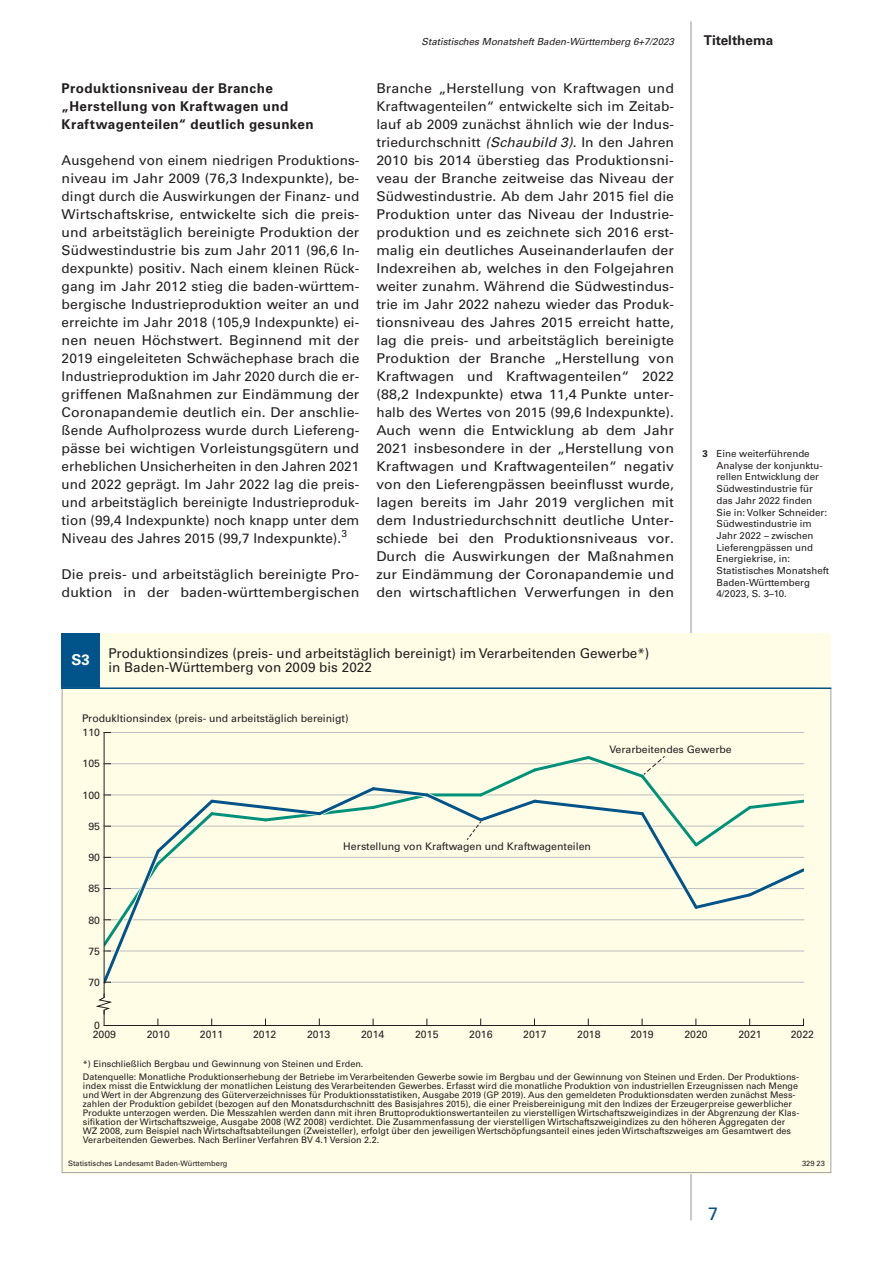
<style>
.page{position:relative;width:893px;height:1263px;background:#fff}
.page>*{position:absolute;margin:0;border:0;box-sizing:border-box;transform-origin:0 0}
.t1{font:18px "Univers";color:#01548a}
.t2{font:700 15px "Univers";color:#fff}
.Fließtext{font:13.5px/18px "Univers";letter-spacing:.005em;color:#231f20;scale:1.05 1}
.Fließtext-2{font:13.5px/18px "Univers";letter-spacing:.005em;color:#231f20;text-align:justify}
.Kapitelzwischenübers{font:700 13.5px/18px "Univers";letter-spacing:.025em;color:#231f20}
.Kapitelzwischenübers-2{font:700 13.5px "Univers";color:#231f20}
.t3{font:10.5px "Univers";color:#231f20}
.t4{font:10.2px "Univers";color:#231f20}
.t5{font:9.75px/11.7px "Univers";color:#231f20}
.t6{font:italic 9.75px "Univers";color:#231f20}
.t7{font:9px/9px "Univers";color:#231f20}
.t8{font:7.5px "Univers";color:#231f20}
.s1{font-style:italic}
.s2{font-weight:700}
</style>
<div class="page">
<hr style="left:691px;top:21px;width:1px;height:1199px;background:#939598">
<div style="left:62px;top:633px;width:769px;height:540px;background:#fffde5"></div>
<div style="left:62px;top:633px;width:38px;height:55px;background:#01548a"></div>
<svg style="left:62px;top:689px;width:769px;height:484px"></svg>
<hr style="left:107px;top:732px;width:697px;height:1px;background:#bcbdc0">
<hr style="left:104px;top:1025px;width:699px;height:1px;background:#231f20">
<hr style="left:104px;top:732px;width:1px;height:265px;background:#231f20">
<hr style="left:62px;top:687px;width:769px;height:2px;background:#01548a">
<svg style="left:94px;top:751px;width:710px;height:274px"></svg>
<p class="Kapitelzwischenübers" style="left:62px;top:79px;width:254px">Produktionsniveau der Branche „Herstellung von Kraftwagen und<br>Kraftwagenteilen“ deutlich gesunken</p>
<p class="Fließtext-2" style="left:62px;top:151px;width:299px">Ausgehend von einem niedrigen Produktions‑ niveau im Jahr 2009 (76,3 Indexpunkte), be‑ dingt durch die Auswirkungen der Finanz- und Wirtschaftskrise, entwickelte sich die preis&shy;und arbeitstäglich bereinigte Produktion der Südwestindustrie bis zum Jahr 2011 (96,6 In‑ dexpunkte) positiv. Nach einem kleinen Rück‑ gang im Jahr 2012 stieg die baden-württem‑ bergische Industrieproduktion weiter an und erreichte im Jahr 2018 (105,9 Indexpunkte) ei‑ nen neuen Höchstwert. Beginnend mit der 2019 eingeleiteten Schwächephase brach die Industrieproduktion im Jahr 2020 durch die er‑ griffenen Maßnahmen zur Eindämmung der Coronapandemie deutlich ein. Der anschlie‑ ßende Aufholprozess wurde durch Liefereng‑ pässe bei wichtigen Vorleistungsgütern und erheblichen Unsicherheiten in den Jahren 2021 und 2022 geprägt. Im Jahr 2022 lag die preis&shy;und arbeitstäglich bereinigte Industrieproduk‑ tion (99,4 Indexpunkte) noch knapp unter dem Niveau des Jahres 2015 (99,7 Indexpunkte).<sup>3</sup></p>
<p class="Fließtext" style="left:62px;top:565px;width:285px">Die preis- und arbeitstäglich bereinigte Pro‑ duktion in der baden-württembergischen</p>
<p class="t6" style="left:422px;top:35px;width:254px">Statistisches Monatsheft Baden-Württemberg 6+7/2023</p>
<p class="Kapitelzwischenübers-2" style="left:704px;top:32px;width:71px">Titelthema</p>
<p class="Fließtext" style="left:376px;top:79px;width:285px;text-align:justify">Branche „Herstellung von Kraftwagen und Kraftwagenteilen“ entwickelte sich im Zeitab‑ lauf ab 2009 zunächst ähnlich wie der Indus‑ triedurchschnitt <span class="s1">(Schaubild 3)</span>. In den Jahren 2010 bis 2014 überstieg das Produktionsni‑ veau der Branche zeitweise das Niveau der Südwestindustrie. Ab dem Jahr 2015 fiel die Produktion unter das Niveau der Industrie‑ produktion und es zeichnete sich 2016 erst‑ malig ein deutliches Auseinanderlaufen der Indexreihen ab, welches in den Folgejahren weiter zunahm. Während die Südwestindus‑ trie im Jahr 2022 nahezu wieder das Produk‑ tionsniveau des Jahres 2015 erreicht hatte, lag die preis- und arbeitstäglich bereinigte Produktion der Branche „Herstellung von Kraftwagen und Kraftwagenteilen“ 2022 (88,2 Indexpunkte) etwa 11,4 Punkte unter‑ halb des Wertes von 2015 (99,6 Indexpunkte).<br>Auch wenn die Entwicklung ab dem Jahr 2021 insbesondere in der „Herstellung von Kraftwagen und Kraftwagenteilen“ negativ von den Lieferengpässen beeinflusst wurde, lagen bereits im Jahr 2019 verglichen mit dem Industriedurchschnitt deutliche Unter‑ schiede bei den Produktionsniveaus vor.<br>Durch die Auswirkungen der Maßnahmen zur Eindämmung der Coronapandemie und den wirtschaftlichen Verwerfungen in den</p>
<p class="t5" style="left:716px;top:448px;width:114px;text-indent:-14px"><span class="s2">3</span> Eine weiterführende<br>Analyse der konjunktu‑ rellen Entwicklung der<br>Südwestindustrie für das Jahr 2022 finden<br>Sie in: Volker Schneider:<br>Südwestindustrie im<br>Jahr 2022 – zwischen<br>Lieferengpässen und<br>Energiekrise, in:<br>Statistisches Monatsheft<br>Baden-Württemberg<br>4/2023, S. 3–10.</p>
<p class="t2" style="left:72px;top:651px;width:20px">S3</p>
<p class="Fließtext-2" style="left:108px;top:646px;width:542px;line-height:14.2px">Produktionsindizes (preis- und arbeitstäglich bereinigt) im Verarbeitenden Gewerbe*) in Baden-Württemberg von 2009 bis 2022</p>
<p class="t3" style="left:82px;top:712px;width:268px">Produkltionsindex (preis- und arbeitstäglich bereinigt)</p>
<p class="t3" style="left:83px;top:726px;width:19px">110</p>
<p class="t3" style="left:83px;top:757px;width:19px">105</p>
<p class="t3" style="left:83px;top:789px;width:19px">100</p>
<p class="t3" style="left:88px;top:820px;width:13px">95</p>
<p class="t3" style="left:88px;top:851px;width:13px">90</p>
<p class="t3" style="left:88px;top:882px;width:13px">85</p>
<p class="t3" style="left:88px;top:914px;width:13px">80</p>
<p class="t3" style="left:88px;top:945px;width:13px">75</p>
<p class="t3" style="left:88px;top:976px;width:13px">70</p>
<p class="t4" style="left:609px;top:743px;width:124px">Verarbeitendes Gewerbe</p>
<p class="t3" style="left:343px;top:840px;width:249px">Herstellung von Kraftwagen und Kraftwagenteilen</p>
<p class="t3" style="left:94px;top:1019px;width:7px">0</p>
<p class="t3" style="left:93px;top:1028px;width:25px">2009</p>
<p class="t3" style="left:147px;top:1028px;width:25px">2010</p>
<p class="t3" style="left:200px;top:1028px;width:25px">2011</p>
<p class="t3" style="left:253px;top:1028px;width:25px">2012</p>
<p class="t3" style="left:307px;top:1028px;width:25px">2013</p>
<p class="t3" style="left:361px;top:1028px;width:25px">2014</p>
<p class="t3" style="left:415px;top:1028px;width:25px">2015</p>
<p class="t3" style="left:469px;top:1028px;width:25px">2016</p>
<p class="t3" style="left:523px;top:1028px;width:25px">2017</p>
<p class="t3" style="left:577px;top:1028px;width:25px">2018</p>
<p class="t3" style="left:630px;top:1028px;width:25px">2019</p>
<p class="t3" style="left:684px;top:1028px;width:25px">2020</p>
<p class="t3" style="left:738px;top:1028px;width:25px">2021</p>
<p class="t3" style="left:791px;top:1028px;width:25px">2022</p>
<p class="t7" style="left:83px;top:1057px;width:718px;line-height:13.5px">*) Einschließlich Bergbau und Gewinnung von Steinen und Erden.<br>Datenquelle: Monatliche Produktionserhebung der Betriebe im Verarbeitenden Gewerbe sowie im Bergbau und der Gewinnung von Steinen und Erden. Der Produktions-</p>
<p class="t7" style="left:83px;top:1081px;width:718px">index misst die Entwicklung der monatlichen Leistung des Verarbeitenden Gewerbes. Erfasst wird die monatliche Produktion von industriellen Erzeugnissen nach Menge und Wert in der Abgrenzung des Güterverzeichnisses für Produktionsstatistiken, Ausgabe 2019 (GP 2019). Aus den gemeldeten Produktionsdaten werden zunächst Mess&shy;zahlen der Produktion gebildet (bezogen auf den Monatsdurchschnitt des Basisjahres 2015), die einer Preisbereinigung mit den Indizes der Erzeugerpreise gewerblicher Produkte unterzogen werden. Die Messzahlen werden dann mit ihren Bruttoproduktionswertanteilen zu vierstelligen Wirtschaftszweigindizes in der Abgrenzung der Klas&shy;sifikation der Wirtschaftszweige, Ausgabe 2008 (WZ 2008) verdichtet. Die Zusammenfassung der vierstelligen Wirtschaftszweigindizes zu den höheren Aggregaten der WZ 2008, zum Beispiel nach Wirtschaftsabteilungen (Zweisteller), erfolgt über den jeweiligen Wertschöpfungsanteil eines jeden Wirtschaftszweiges am Gesamtwert des Verarbeitenden Gewerbes. Nach Berliner Verfahren BV 4.1 Version 2.2.</p>
<p class="t8" style="left:68px;top:1159px;width:161px">Statistisches Landesamt Baden-Württemberg</p>
<p class="t8" style="left:802px;top:1159px;width:24px">329 23</p>
<h1 class="t1" style="left:708px;top:1203px;width:12px">7</h1>
</div>
